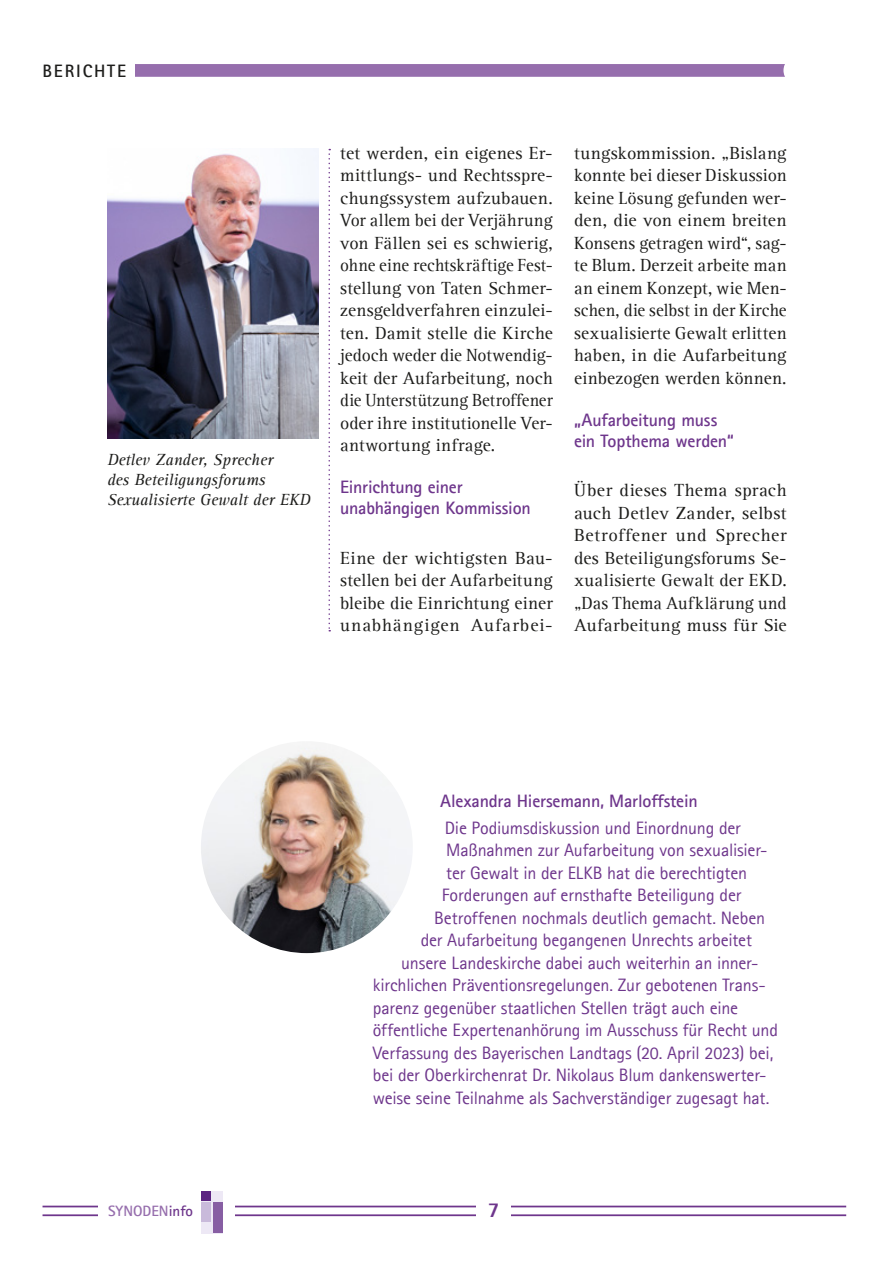
<style>
.page{position:relative;width:893px;height:1263px;background:#fff}
.page>*{position:absolute;margin:0;border:0;box-sizing:border-box;transform-origin:0 0}
.t1{font:800 21px "Agfa Rotis Sans Serif";color:#6e368c}
.Fließtext_l{font:18px/22.5px "Agfa Rotis Serif";letter-spacing:.015em;color:#1d1d1b;text-align:justify}
.Fließtext_II_Sans2{font:18px "Agfa Rotis Sans Serif";letter-spacing:-.01em;color:#6e368c}
.ZwÜ{font:700 18px/21px "Agfa Rotis Sans Serif";letter-spacing:-.015em;color:#6e368c}
.Sans_Fett{font:700 18px "Agfa Rotis Sans Serif";letter-spacing:-.01em;color:#6e368c}
.Rubriktitel{font:700 18px "Agfa Rotis Sans Serif";letter-spacing:.1em;color:#1d1d1b}
.BU{font:italic 16.5px/19.8px "Agfa Rotis Serif";color:#1d1d1b}
.t2{font:700 15px "Agfa Rotis Sans Serif";color:#966ead}
.s1{color:#6e368c}
</style>
<div class="page">
<div style="left:106px;top:64px;width:681px;height:13px;background:#966ead"></div>
<div style="left:783px;top:56px;width:30px;height:29px;background:#fff;border-radius:50%"></div>
<hr style="left:43px;top:1205px;width:803px;height:2px;background:#6e368c">
<hr style="left:43px;top:1214px;width:803px;height:2px;background:#6e368c">
<div style="left:99px;top:1183px;width:136px;height:56px;background:#fff"></div>
<div style="left:201px;top:1191px;width:22px;height:42px;background:#ede8f5"></div>
<div style="left:213px;top:1202px;width:10px;height:31px;background:#875ea3"></div>
<div style="left:201px;top:1202px;width:10px;height:20px;background:#c9badb"></div>
<div style="left:201px;top:1191px;width:10px;height:9px;background:#5c2482"></div>
<div style="left:476px;top:1201px;width:34px;height:17px;background:#fff"></div>
<div style="left:43px;top:56px;width:92px;height:29px;background:#fff"></div>
<svg style="left:328px;top:149px;width:2px;height:482px"></svg>
<img style="left:107px;top:149px;width:212px;height:289px">
<img style="left:201px;top:741px;width:212px;height:212px;border-radius:106px">
<p class="Rubriktitel" style="left:43px;top:59px;width:85px">BERICHTE</p>
<p class="BU" style="left:107px;top:450px;width:205px">Detlev Zander, Sprecher<br>des Beteiligungsforums<br>Sexualisierte Gewalt der EKD</p>
<p class="Fließtext_l" style="left:340px;top:142px;width:214px">tet werden, ein eigenes Er&shy;mittlungs- und Rechtsspre&shy;chungssystem aufzubauen.<br>Vor allem bei der Verjährung von Fällen sei es schwierig, ohne eine rechtskräftige Fest&shy;stellung von Taten Schmer&shy;zensgeldverfahren einzulei&shy;ten. Damit stelle die Kirche jedoch weder die Notwendig&shy;keit der Aufarbeitung, noch die Unterstützung Betroffener oder ihre institutionelle Ver&shy;antwortung infrage.</p>
<p class="ZwÜ" style="left:340px;top:476px;width:192px">Einrichtung einer unabhängigen Kommission</p>
<p class="Fließtext_l" style="left:340px;top:547px;width:214px">Eine der wichtigsten Bau&shy;stellen bei der Aufarbeitung bleibe die Einrichtung einer unabhängigen Aufarbei-</p>
<p class="Fließtext_l" style="left:574px;top:142px;width:214px">tungskommission. „Bislang konnte bei dieser Diskussion keine Lösung gefunden wer&shy;den, die von einem breiten Konsens getragen wird“, sag&shy;te Blum. Derzeit arbeite man an einem Konzept, wie Men&shy;schen, die selbst in der Kirche sexualisierte Gewalt erlitten haben, in die Aufarbeitung einbezogen werden können.</p>
<p class="ZwÜ" style="left:574px;top:409px;width:161px">„Aufarbeitung muss ein Topthema werden“</p>
<p class="Fließtext_l" style="left:574px;top:479px;width:214px">Über dieses Thema sprach auch Detlev Zander, selbst Betroffener und Sprecher des Beteiligungsforums Se&shy;xualisierte Gewalt der EKD. „Das Thema Aufklärung und Aufarbeitung muss für Sie</p>
<p class="Sans_Fett" style="left:440px;top:789px;width:259px">Alexandra Hiersemann, Marloffstein</p>
<p class="Fließtext_II_Sans2" style="left:445px;top:817px;width:298px">Die Podiumsdiskussion und Einordnung der</p>
<p class="Fließtext_II_Sans2" style="left:446px;top:839px;width:323px">Maßnahmen zur Aufarbeitung von sexualisier-</p>
<p class="Fließtext_II_Sans2" style="left:446px;top:862px;width:302px">ter Gewalt in der ELKB hat die berechtigten</p>
<p class="Fließtext_II_Sans2" style="left:442px;top:884px;width:301px">Forderungen auf ernsthafte Beteiligung der</p>
<p class="Fließtext_II_Sans2" style="left:434px;top:907px;width:332px">Betroffenen nochmals deutlich gemacht. Neben</p>
<p class="Fließtext_II_Sans2" style="left:421px;top:929px;width:333px">der Aufarbeitung begangenen Unrechts arbeitet</p>
<p class="Fließtext_II_Sans2" style="left:401px;top:952px;width:359px">unsere Landeskirche dabei auch weiterhin an inner-</p>
<p class="Fließtext_II_Sans2" style="left:373px;top:974px;width:394px">kirchlichen Präventionsregelungen. Zur gebotenen Trans-</p>
<p class="Fließtext_II_Sans2" style="left:373px;top:997px;width:367px">parenz gegenüber staatlichen Stellen trägt auch eine</p>
<p class="Fließtext_II_Sans2" style="left:373px;top:1019px;width:407px">öffentliche Expertenanhörung im Ausschuss für Recht und</p>
<p class="Fließtext_II_Sans2" style="left:373px;top:1042px;width:402px">Verfassung des Bayerischen Landtags (20. April 2023) bei,</p>
<p class="Fließtext_II_Sans2" style="left:373px;top:1064px;width:395px">bei der Oberkirchenrat Dr. Nikolaus Blum dankenswerter-</p>
<p class="Fließtext_II_Sans2" style="left:373px;top:1087px;width:398px">weise seine Teilnahme als Sachverständiger zugesagt hat.</p>
<p class="t2" style="left:108px;top:1201px;width:87px">SYNODEN<span class="s1">info</span></p>
<p class="t1" style="left:488px;top:1196px;width:13px">7</p>
</div>
